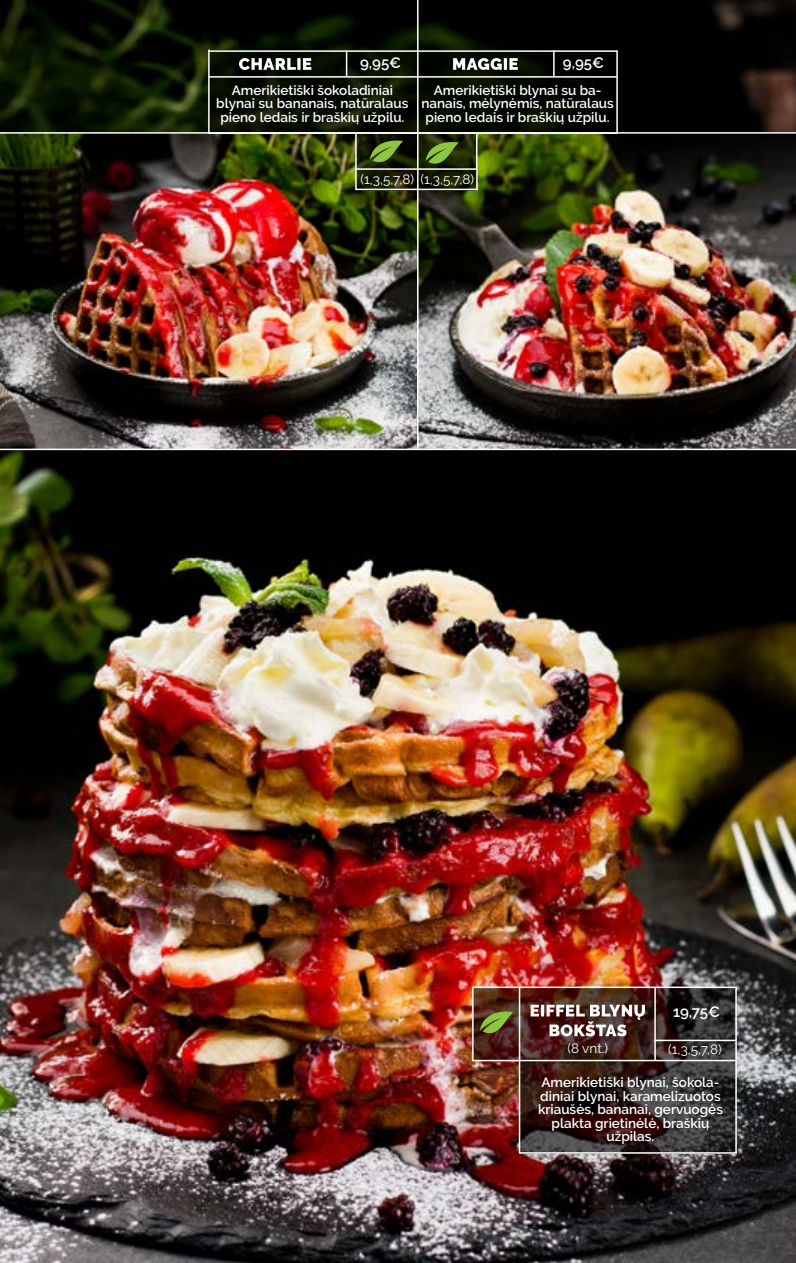
<style>
.page{position:relative;width:796px;height:1263px;background:#fff}
.page>*{position:absolute;margin:0;border:0;box-sizing:border-box;transform-origin:0 0}
.t1{font:600 15px "Raleway";color:#fff}
.t2{font:600 13.5px/13.5px "Raleway";color:#fff;text-align:center}
.t3{font:13.5px "Raleway";color:#fff}
</style>
<div class="page">
<img style="left:1px;top:0;width:794px;height:1263px">
<svg style="left:475px;top:989px;width:258px;height:71px;background:#3e2520"></svg>
<svg style="left:521px;top:1061px;width:212px;height:90px;background:#342524"></svg>
<svg style="left:530px;top:1005px;width:114px;height:31px"></svg>
<hr style="left:0;top:449px;width:795px;height:1px;background:#fff">
<hr style="left:0;top:132px;width:795px;height:2px;background:#fff">
<hr style="left:417px;top:0;width:1px;height:448px;background:#fff">
<hr style="left:519px;top:1060px;width:216px;height:1px;background:#fff">
<hr style="left:654px;top:1040px;width:81px;height:1px;background:#fff">
<hr style="left:654px;top:987px;width:1px;height:73px;background:#fff">
<svg style="left:479px;top:1011px;width:34px;height:23px"></svg>
<div style="left:518px;top:986px;width:218px;height:168px;border:2px solid #fff"></div>
<div style="left:472px;top:986px;width:49px;height:75px;border:2px solid #fff"></div>
<svg style="left:207px;top:48px;width:411px;height:142px;background:#292f15"></svg>
<hr style="left:0;top:0;width:1px;height:1263px;background:#000">
<p class="t1" style="left:360px;top:55px;width:43px">9,95€</p>
<p class="t2" style="left:216px;top:83px;width:193px">Amerikietiški šokoladiniai blynai su bananais, natūralaus pieno ledais ir braškių užpilu.</p>
<p class="t1" style="left:562px;top:55px;width:43px">9,95€</p>
<p class="t2" style="left:421px;top:83px;width:194px">Amerikietiški blynai su ba&shy;nanais, mėlynėmis, natūralaus pieno ledais ir braškių užpilu.</p>
<p class="t3" style="left:360px;top:171px;width:115px">(1,3,5,7,8) (1,3,5,7,8)</p>
<p class="t3" style="left:567px;top:1040px;width:42px">(8 vnt.)</p>
<p class="t1" style="left:672px;top:1003px;width:48px">19,75€</p>
<p class="t3" style="left:667px;top:1041px;width:55px">(1,3,5,7,8)</p>
<p class="t2" style="left:537px;top:1076px;width:186px">Amerikietiški blynai, šokola&shy;diniai blynai, karamelizuotos kriaušės, bananai, gervuogės plakta grietinėlė, braškių užpilas.</p>
</div>
